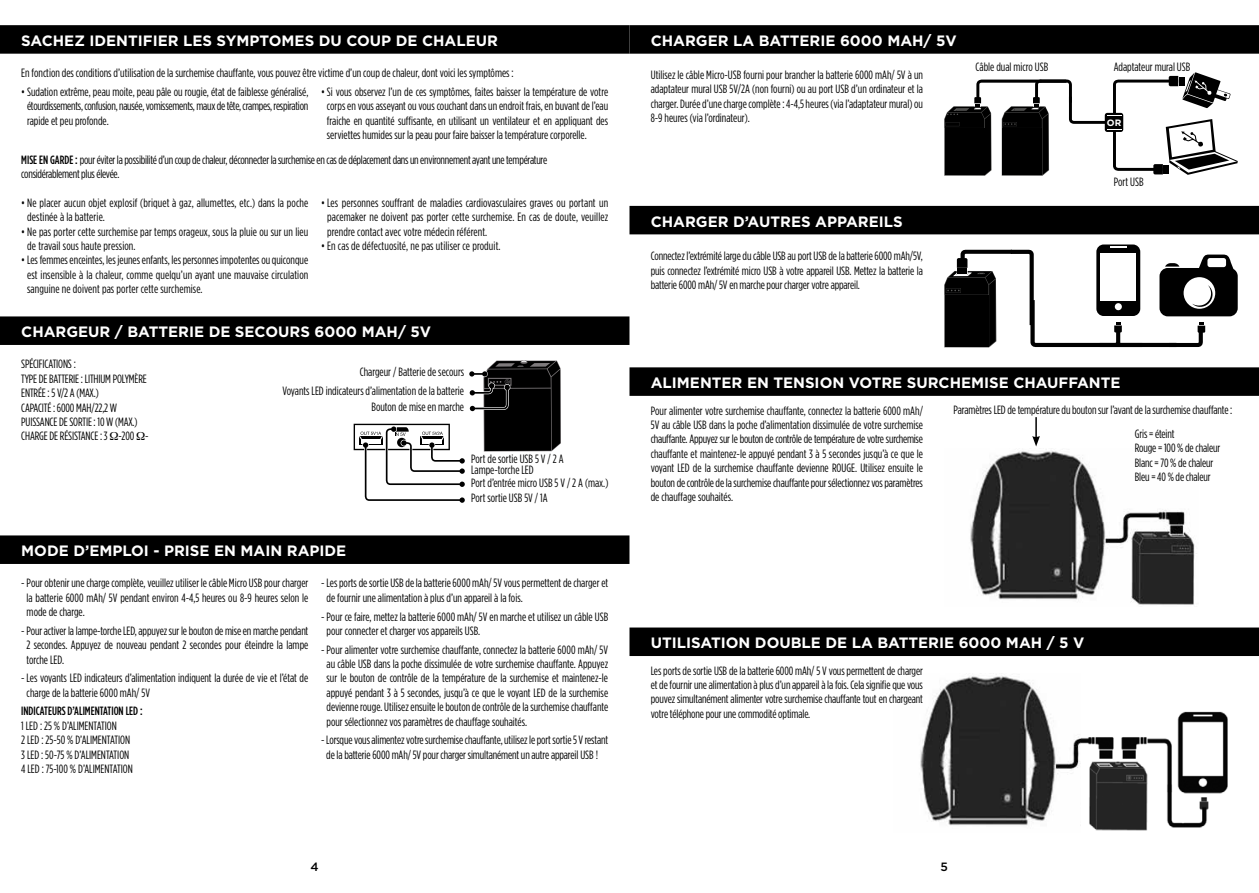
<style>
.page{position:relative;width:1259px;height:893px;background:#fff}
.page>*{position:absolute;margin:0;border:0;box-sizing:border-box;transform-origin:0 0}
.t1{font:700 15px "Gotham";color:#fff}
.t2{font:12px/14.4px "Gotham Condensed";color:#000;text-align:justify}
.t3{font:12px/14.4px "Gotham Condensed";letter-spacing:-.02em;color:#000}
.t4{font:500 12px "Gotham Condensed";color:#000}
.t5{font:500 12px "Gotham";color:#000}
.t6{font:700 9.15px "Gotham";color:#fff}
.s1{font-weight:500}
</style>
<div class="page">
<img style="left:1080px;top:711px;width:148px;height:120px">
<div style="left:629px;top:25px;width:630px;height:29px;background:#000"></div>
<div style="left:629px;top:206px;width:630px;height:28px;background:#000"></div>
<div style="left:629px;top:367px;width:630px;height:29px;background:#000"></div>
<img style="left:920px;top:675px;width:160px;height:151px">
<svg style="left:944px;top:72px;width:294px;height:104px"></svg>
<svg style="left:1096px;top:244px;width:44px;height:72px"></svg>
<svg style="left:944px;top:247px;width:293px;height:101px"></svg>
<img style="left:970px;top:450px;width:227px;height:155px">
<hr style="left:1035px;top:417px;width:2px;height:21px;background:#000">
<svg style="left:1032px;top:436px;width:8px;height:10px"></svg>
<div style="left:629px;top:627px;width:630px;height:29px;background:#000"></div>
<div style="left:0;top:25px;width:629px;height:29px;background:#000"></div>
<div style="left:0;top:316px;width:629px;height:29px;background:#000"></div>
<div style="left:0;top:535px;width:629px;height:29px;background:#000"></div>
<svg style="left:354px;top:360px;width:207px;height:143px"></svg>
<p class="t1" style="left:21px;top:31px;width:478px">SACHEZ IDENTIFIER LES SYMPTOMES DU COUP DE CHALEUR</p>
<p class="t2" style="left:21px;top:66px;width:494px">En fonction des conditions d’utilisation de la surchemise chauffante, vous pouvez être victime d’un coup de chaleur, dont voici les symptômes :</p>
<p class="t2" style="left:27px;top:84px;width:283px;text-indent:-6px">• Sudation extrême, peau moite, peau pâle ou rougie, état de faiblesse généralisé, étourdissements, confusion, nausée, vomissements, maux de tête, crampes, respiration rapide et peu profonde.</p>
<p class="t2" style="left:327px;top:84px;width:283px;text-indent:-6px">• Si vous observez l’un de ces symptômes, faites baisser la température de votre corps en vous asseyant ou vous couchant dans un endroit frais, en buvant de l’eau fraiche en quantité suffisante, en utilisant un ventilateur et en appliquant des serviettes humides sur la peau pour faire baisser la température corporelle.</p>
<p class="t3" style="left:21px;top:152px;width:527px"><span class="s1">MISE EN GARDE :</span> pour éviter la possibilité d’un coup de chaleur, déconnecter la surchemise en cas de déplacement dans un environnement ayant une température considérablement plus élevée.</p>
<p class="t2" style="left:27px;top:195px;width:282px;text-indent:-6px">• Ne placer aucun objet explosif (briquet à gaz, allumettes, etc.) dans la poche destinée à la batterie.</p>
<p class="t2" style="left:27px;top:224px;width:282px;text-indent:-6px">• Ne pas porter cette surchemise par temps orageux, sous la pluie ou sur un lieu de travail sous haute pression.</p>
<p class="t2" style="left:27px;top:253px;width:283px;text-indent:-6px">• Les femmes enceintes, les jeunes enfants, les personnes impotentes ou quiconque est insensible à la chaleur, comme quelqu’un ayant une mauvaise circulation sanguine ne doivent pas porter cette surchemise.</p>
<p class="t2" style="left:327px;top:195px;width:283px;text-indent:-6px">• Les personnes souffrant de maladies cardiovasculaires graves ou portant un pacemaker ne doivent pas porter cette surchemise. En cas de doute, veuillez prendre contact avec votre médecin référent.</p>
<p class="t2" style="left:321px;top:239px;width:181px">• En cas de défectuosité, ne pas utiliser ce produit.</p>
<p class="t1" style="left:21px;top:322px;width:411px">CHARGEUR / BATTERIE DE SECOURS 6000 MAH/ 5V</p>
<p class="t2" style="left:21px;top:357px;width:129px;text-align:left">SPÉCIFICATIONS :<br>TYPE DE BATTERIE : LITHIUM POLYMÈRE<br>ENTRÉE : 5 V/2 A (MAX.)<br>CAPACITÉ : 6000 MAH/22,2 W<br>PUISSANCE DE SORTIE : 10 W (MAX.)<br>CHARGE DE RÉSISTANCE : 3 -200 -</p>
<p class="t2" style="left:360px;top:364px;width:106px">Chargeur / Batterie de secours</p>
<p class="t2" style="left:282px;top:383px;width:183px;line-height:15.9px;text-align:right">Voyants LED indicateurs d’alimentation de la batterie<br>Bouton de mise en marche</p>
<p class="t2" style="left:471px;top:453px;width:94px;line-height:10.8px">Port de sortie USB 5 V / 2 A<br>Lampe-torche LED</p>
<p class="t2" style="left:471px;top:475px;width:139px;line-height:15.6px">Port d’entrée micro USB 5 V / 2 A (max.)<br>Port sortie USB 5V / 1A</p>
<p class="t1" style="left:21px;top:541px;width:327px">MODE D’EMPLOI - PRISE EN MAIN RAPIDE</p>
<p class="t2" style="left:27px;top:576px;width:283px;text-indent:-5px">- Pour obtenir une charge complète, veuillez utiliser le câble Micro USB pour charger la batterie 6000 mAh/ 5V pendant environ 4-4,5 heures ou 8-9 heures selon le mode de charge.</p>
<p class="t2" style="left:26px;top:623px;width:283px;text-indent:-5px">- Pour activer la lampe-torche LED, appuyez sur le bouton de mise en marche pendant 2 secondes. Appuyez de nouveau pendant 2 secondes pour éteindre la lampe torche LED.</p>
<p class="t2" style="left:27px;top:671px;width:283px;text-indent:-5px">- Les voyants LED indicateurs d’alimentation indiquent la durée de vie et l’état de charge de la batterie 6000 mAh/ 5V</p>
<p class="t4" style="left:21px;top:705px;width:123px">INDICATEURS D’ALIMENTATION LED :</p>
<p class="t2" style="left:21px;top:718px;width:113px;text-align:left">1 LED : 25 % D’ALIMENTATION<br>2 LED : 25-50 % D’ALIMENTATION<br>3 LED : 50-75 % D’ALIMENTATION<br>4 LED : 75-100 % D’ALIMENTATION</p>
<p class="t2" style="left:326px;top:576px;width:283px;text-indent:-5px">- Les ports de sortie USB de la batterie 6000 mAh/ 5V vous permettent de charger et de fournir une alimentation à plus d’un appareil à la fois.</p>
<p class="t2" style="left:326px;top:609px;width:283px;text-indent:-5px">- Pour ce faire, mettez la batterie 6000 mAh/ 5V en marche et utilisez un câble USB pour connecter et charger vos appareils USB.</p>
<p class="t2" style="left:326px;top:642px;width:283px;text-indent:-5px">- Pour alimenter votre surchemise chauffante, connectez la batterie 6000 mAh/ 5V au câble USB dans la poche dissimulée de votre surchemise chauffante. Appuyez sur le bouton de contrôle de la température de la surchemise et maintenez-le appuyé pendant 3 à 5 secondes, jusqu’à ce que le voyant LED de la surchemise devienne rouge. Utilisez ensuite le bouton de contrôle de la surchemise chauffante pour sélectionnez vos paramètres de chauffage souhaités.</p>
<p class="t2" style="left:321px;top:733px;width:289px;text-align:center">- Lorsque vous alimentez votre surchemise chauffante, utilisez le port sortie 5 V restant de la batterie 6000 mAh/ 5V pour charger simultanément un autre appareil USB !</p>
<p class="t1" style="left:651px;top:31px;width:307px">CHARGER LA BATTERIE 6000 MAH/ 5V</p>
<p class="t2" style="left:651px;top:67px;width:274px">Utilisez le câble Micro-USB fourni pour brancher la batterie 6000 mAh/ 5V à un adaptateur mural USB 5V/2A (non fourni) ou au port USB d’un ordinateur et la charger. Durée d’une charge complète : 4-4,5 heures (via l’adaptateur mural) ou 8-9 heures (via l’ordinateur).</p>
<p class="t2" style="left:975px;top:60px;width:74px">Câble dual micro USB</p>
<p class="t1" style="left:651px;top:211px;width:253px">CHARGER D’AUTRES APPAREILS</p>
<p class="t2" style="left:651px;top:249px;width:274px">Connectez l’extrémité large du câble USB au port USB de la batterie 6000 mAh/5V, puis connectez l’extrémité micro USB à votre appareil USB. Mettez la batterie la batterie 6000 mAh/ 5V en marche pour charger votre appareil.</p>
<p class="t2" style="left:1113px;top:60px;width:78px">Adaptateur mural USB</p>
<p class="t6" style="left:1106px;top:116px;width:16px">OR</p>
<p class="t2" style="left:1113px;top:175px;width:31px">Port USB</p>
<p class="t1" style="left:651px;top:373px;width:471px">ALIMENTER EN TENSION VOTRE SURCHEMISE CHAUFFANTE</p>
<p class="t2" style="left:651px;top:403px;width:274px">Pour alimenter votre surchemise chauffante, connectez la batterie 6000 mAh/ 5V au câble USB dans la poche d’alimentation dissimulée de votre surchemise chauffante. Appuyez sur le bouton de contrôle de température de votre surchemise chauffante et maintenez-le appuyé pendant 3 à 5 secondes jusqu’à ce que le voyant LED de la surchemise chauffante devienne ROUGE. Utilisez ensuite le bouton de contrôle de la surchemise chauffante pour sélectionnez vos paramètres de chauffage souhaités.</p>
<p class="t2" style="left:1134px;top:398px;width:99px;line-height:23.4px;text-indent:-181px">Paramètres LED de température du bouton sur l’avant de la surchemise chauffante :<br>Gris = éteint</p>
<p class="t2" style="left:1134px;top:441px;width:87px;text-align:left">Rouge = 100 % de chaleur<br>Blanc = 70 % de chaleur<br>Bleu = 40 % de chaleur</p>
<p class="t1" style="left:651px;top:633px;width:435px">UTILISATION DOUBLE DE LA BATTERIE 6000 MAH / 5 V</p>
<p class="t2" style="left:651px;top:663px;width:274px">Les ports de sortie USB de la batterie 6000 mAh/ 5 V vous permettent de charger et de fournir une alimentation à plus d’un appareil à la fois. Cela signifie que vous pouvez simultanément alimenter votre surchemise chauffante tout en chargeant votre téléphone pour une commodité optimale.</p>
<p class="t5" style="left:311px;top:859px;width:10px">4</p>
<p class="t5" style="left:940px;top:859px;width:9px">5</p>
</div>
